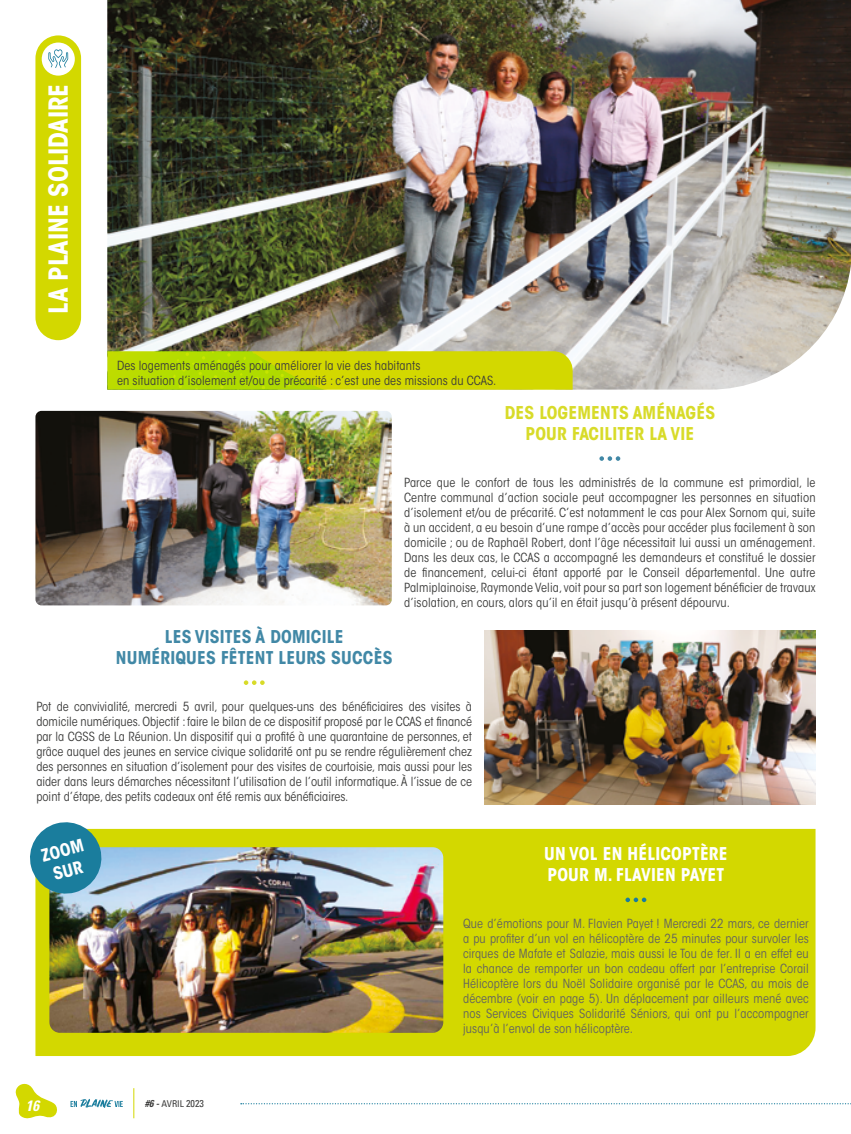
<style>
.page{position:relative;width:851px;height:1134px;background:#fff}
.page>*{position:absolute;margin:0;border:0;box-sizing:border-box;transform-origin:0 0}
.t1{font:700 condensed 26px "ITC Avant Garde Std";color:#fff}
.t2{font:700 condensed 17.5px/21px "ITC Avant Garde Std";letter-spacing:.01em;color:#4188a6;text-align:center}
.t3{font:700 condensed 17.5px/21px "ITC Avant Garde Std";letter-spacing:.01em;color:#d8db29;text-align:center}
.t4{font:700 condensed 17.5px/21px "ITC Avant Garde Std";letter-spacing:.01em;color:#fff}
.t5{font:700 condensed 17.12px/20.6px "ITC Avant Garde Std";color:#fff;text-align:center}
.t6{font:italic 700 condensed 15px "Univers LT Std";color:#fff}
.t7{font:condensed 12.5px/15px "ITC Avant Garde Std";letter-spacing:.01em;color:#3c3c3b;text-align:justify}
.t8{font:condensed 12.5px/15px "ITC Avant Garde Std";letter-spacing:.01em;color:#616161;text-align:justify}
.t9{font:condensed 9.38px "Univers LT Std";color:#3c3c3b}
.s1{font-weight:700;font-style:italic;font-size:10px}
.s2{font-size:10px}
</style>
<div class="page">
<svg style="left:15px;top:1083px;width:42px;height:36px"></svg>
<hr style="left:133px;top:1088px;width:1px;height:30px;background:#d3d800">
<svg style="left:70px;top:1099px;width:53px;height:9px"></svg>
<svg style="left:241px;top:1103px;width:610px;height:1px"></svg>
<div style="left:35px;top:35px;width:46px;height:305px;background:#d3d800;border-radius:23px"></div>
<div style="left:42px;top:43px;width:33px;height:33px;background:#fff;border-radius:50%"></div>
<svg style="left:48px;top:49px;width:20px;height:19px"></svg>
<img style="left:35px;top:411px;width:357px;height:194px">
<img style="left:107px;top:0;width:743px;height:390px">
<svg style="left:107px;top:351px;width:465px;height:39px;background:#c6d803"></svg>
<div style="left:35px;top:829px;width:780px;height:227px;background:#d3d800"></div>
<svg style="left:599px;top:456px;width:21px;height:5px"></svg>
<img style="left:49px;top:847px;width:394px;height:186px">
<svg style="left:625px;top:897px;width:21px;height:5px"></svg>
<svg style="left:30px;top:822px;width:75px;height:75px;background:#4e98a3"></svg>
<img style="left:484px;top:630px;width:331px;height:175px">
<svg style="left:244px;top:680px;width:20px;height:5px"></svg>
<h1 class="t1" style="left:42px;top:314px;width:232px;rotate:-90deg">LA PLAINE SOLIDAIRE</h1>
<p class="t7" style="left:117px;top:358px;width:381px">Des logements aménagés pour améliorer la vie des habitants<br>en situation d’isolement et/ou de précarité : c’est une des missions du CCAS.</p>
<h2 class="t3" style="left:504px;top:402px;width:212px">DES LOGEMENTS AMÉNAGÉS<br>POUR FACILITER LA VIE</h2>
<p class="t7" style="left:404px;top:474px;width:413px">Parce que le confort de tous les administrés de la commune est primordial, le Centre communal d’action sociale peut accompagner les personnes en situation d’isolement et/ou de précarité. C’est notamment le cas pour Alex Sornom qui, suite à un accident, a eu besoin d’une rampe d’accès pour accéder plus facilement à son domicile ; ou de Raphaël Robert, dont l’âge nécessitait lui aussi un aménagement.<br>Dans les deux cas, le CCAS a accompagné les demandeurs et constitué le dossier de financement, celui-ci étant apporté par le Conseil départemental. Une autre Palmiplainoise, Raymonde Velia, voit pour sa part son logement bénéficier de travaux d’isolation, en cours, alors qu’il en était jusqu’à présent dépourvu.</p>
<h2 class="t2" style="left:116px;top:626px;width:278px">LES VISITES À DOMICILE<br>NUMÉRIQUES FÊTENT LEURS SUCCÈS</h2>
<p class="t7" style="left:36px;top:699px;width:437px">Pot de convivialité, mercredi 5 avril, pour quelques-uns des bénéficiaires des visites à domicile numériques. Objectif : faire le bilan de ce dispositif proposé par le CCAS et financé par la CGSS de La Réunion. Un dispositif qui a profité à une quarantaine de personnes, et grâce auquel des jeunes en service civique solidarité ont pu se rendre régulièrement chez des personnes en situation d’isolement pour des visites de courtoisie, mais aussi pour les aider dans leurs démarches nécessitant l’utilisation de l’outil informatique. À l’issue de ce point d’étape, des petits cadeaux ont été remis aux bénéficiaires.</p>
<h3 class="t5" style="left:39px;top:846px;width:45px;rotate:-15deg">ZOOM<br>SUR</h3>
<p class="t6" style="left:26px;top:1096px;width:15px">16</p>
<p class="t9" style="left:145px;top:1098px;width:61px"><span class="s1">#6 -</span> AVRIL <span class="s2">2023</span></p>
<h2 class="t4" style="left:544px;top:843px;width:185px">UN VOL EN HÉLICOPTÈRE<br>POUR M. FLAVIEN PAYET</h2>
<p class="t8" style="left:463px;top:916px;width:347px">Que d’émotions pour M. Flavien Payet ! Mercredi 22 mars, ce dernier a pu profiter d’un vol en hélicoptère de 25 minutes pour survoler les cirques de Mafate et Salazie, mais aussi le Tou de fer. Il a en effet eu la chance de remporter un bon cadeau offert par l’entreprise Corail Hélicoptère lors du Noël Solidaire organisé par le CCAS, au mois de décembre (voir en page 5). Un déplacement par ailleurs mené avec nos Services Civiques Solidarité Séniors, qui ont pu l’accompagner jusqu’à l’envol de son hélicoptère.</p>
</div>
